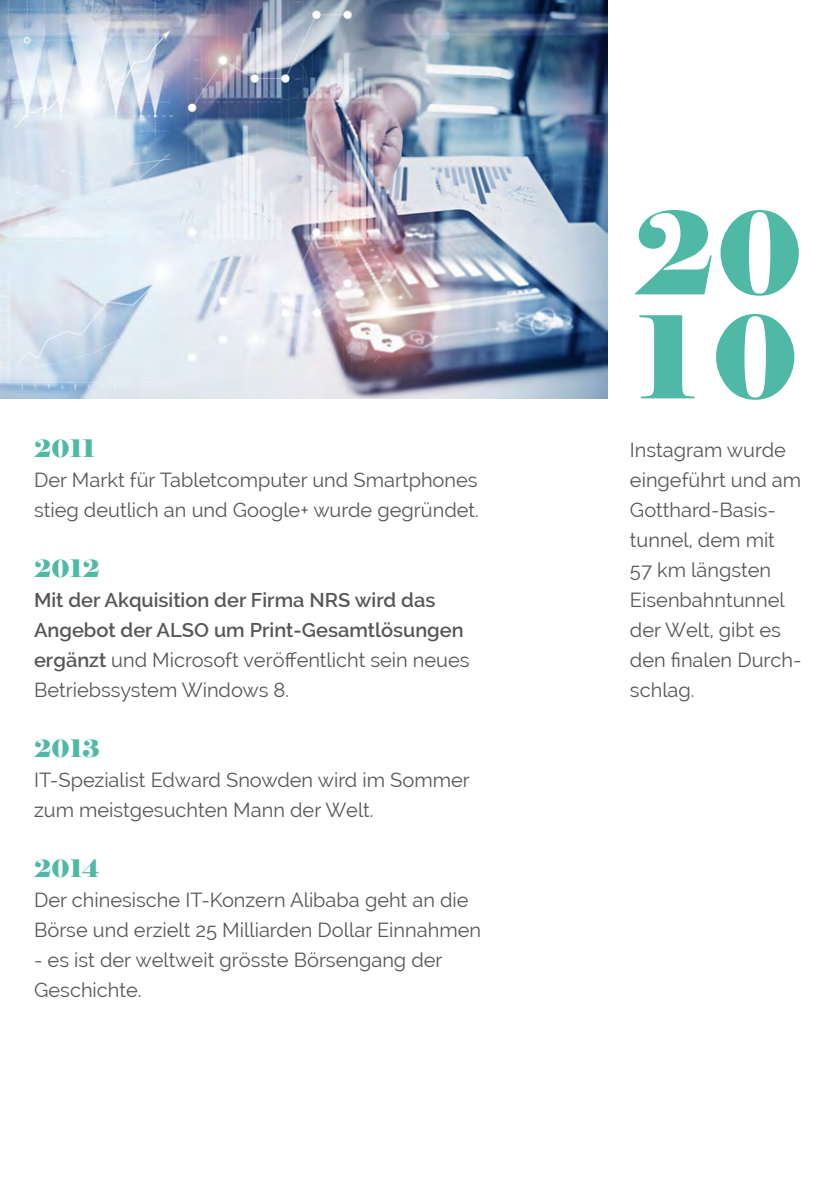
<style>
.page{position:relative;width:840px;height:1191px;background:#fff}
.page>*{position:absolute;margin:0;border:0;box-sizing:border-box;transform-origin:0 0}
.t1{font:114px/104px "Elephant";color:#4fb9a5}
.t2{font:24px "Elephant";color:#4fb9a5}
.t3{font:20px/30px "Raleway";color:#575756}
.t4{font:600 20px/30px "Raleway";color:#575756}
.s1{font-weight:400}
</style>
<div class="page">
<img style="left:0;top:0;width:607px;height:399px">
<p class="t2" style="left:34px;top:433px;width:63px">2011</p>
<p class="t3" style="left:34px;top:465px;width:446px">Der Markt für Tabletcomputer und Smartphones stieg deutlich an und Google+ wurde gegründet.</p>
<p class="t2" style="left:34px;top:553px;width:67px">2012</p>
<p class="t4" style="left:34px;top:585px;width:437px">Mit der Akquisition der Firma NRS wird das Angebot der ALSO um Print-Gesamtlösungen ergänzt <span class="s1">und Microsoft veröffentlicht sein neues Betriebssystem Windows 8.</span></p>
<p class="t2" style="left:34px;top:733px;width:67px">2013</p>
<p class="t3" style="left:34px;top:765px;width:437px">IT-Spezialist Edward Snowden wird im Sommer zum meistgesuchten Mann der Welt.</p>
<p class="t2" style="left:34px;top:853px;width:67px">2014</p>
<p class="t3" style="left:34px;top:885px;width:448px">Der chinesische IT-Konzern Alibaba geht an die<br>Börse und erzielt 25 Milliarden Dollar Einnahmen</p>
<p class="t3" style="left:34px;top:945px;width:410px">- es ist der weltweit grösste Börsengang der<br>Geschichte.</p>
<h1 class="t1" style="left:632px;top:204px;width:171px">20<br>10</h1>
<p class="t3" style="left:629px;top:435px;width:173px">Instagram wurde eingeführt und am<br>Gotthard-Basis&shy;tunnel, dem mit<br>57 km längsten<br>Eisenbahntunnel der Welt, gibt es den finalen Durch&shy;schlag.</p>
</div>
